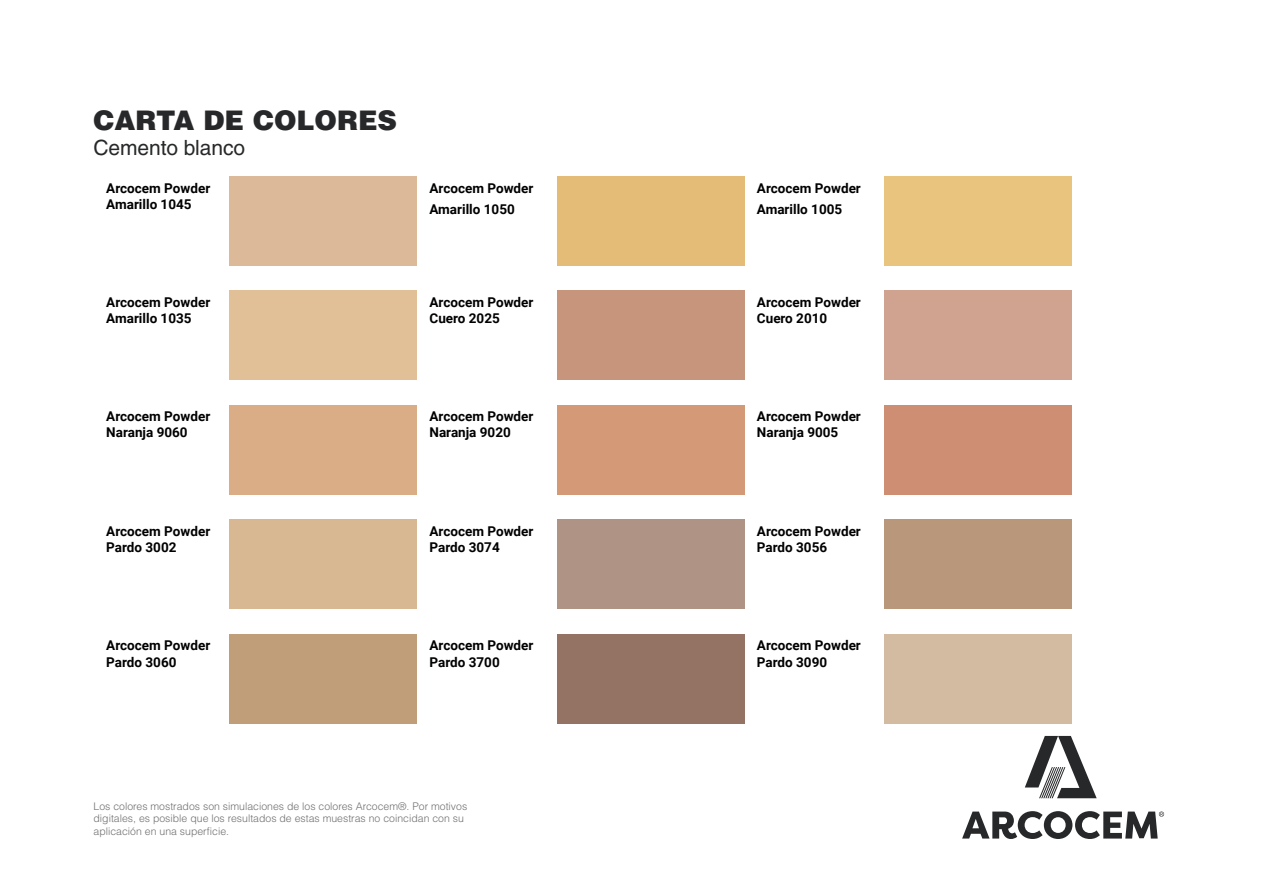
<style>
.page{position:relative;width:1263px;height:893px;background:#fff}
.page>*{position:absolute;margin:0;border:0;box-sizing:border-box;transform-origin:0 0}
.t1{font:900 27px "Helvetica LT Std";color:#27282a}
.t2{font:21px "Helvetica LT Std";color:#27282a}
.t3{font:700 13.5px/16.2px "Roboto";color:#000}
.t4{font:300 10.5px/12.6px "Helvetica LT Std";color:#707070}
</style>
<div class="page">
<svg style="left:1025px;top:736px;width:72px;height:62px"></svg>
<svg style="left:962px;top:811px;width:202px;height:28px"></svg>
<div style="left:230px;top:176px;width:187px;height:90px;background:#dcb999"></div>
<div style="left:557px;top:176px;width:187px;height:90px;background:#e5bc77"></div>
<div style="left:884px;top:176px;width:187px;height:90px;background:#e8c47f"></div>
<div style="left:230px;top:291px;width:187px;height:89px;background:#e1bf97"></div>
<div style="left:557px;top:291px;width:187px;height:89px;background:#c7957c"></div>
<div style="left:884px;top:291px;width:187px;height:89px;background:#cfa38f"></div>
<div style="left:230px;top:405px;width:187px;height:89px;background:#dbad86"></div>
<div style="left:557px;top:405px;width:187px;height:89px;background:#d49977"></div>
<div style="left:884px;top:405px;width:187px;height:89px;background:#cd8e74"></div>
<div style="left:230px;top:519px;width:187px;height:90px;background:#d7b892"></div>
<div style="left:557px;top:519px;width:187px;height:90px;background:#af9385"></div>
<div style="left:884px;top:519px;width:187px;height:90px;background:#b9977a"></div>
<div style="left:230px;top:634px;width:187px;height:90px;background:#bf9e79"></div>
<div style="left:557px;top:634px;width:187px;height:90px;background:#947264"></div>
<div style="left:884px;top:634px;width:187px;height:90px;background:#d3bba2"></div>
<h1 class="t1" style="left:94px;top:103px;width:305px">CARTA DE COLORES</h1>
<h2 class="t2" style="left:94px;top:136px;width:153px">Cemento blanco</h2>
<p class="t3" style="left:106px;top:179px;width:105px">Arcocem Powder<br>Amarillo 1045</p>
<p class="t3" style="left:429px;top:176px;width:105px;line-height:21.6px">Arcocem Powder<br>Amarillo 1050</p>
<p class="t3" style="left:757px;top:176px;width:105px;line-height:21.6px">Arcocem Powder<br>Amarillo 1005</p>
<p class="t3" style="left:106px;top:293px;width:105px">Arcocem Powder<br>Amarillo 1035</p>
<p class="t3" style="left:429px;top:293px;width:105px">Arcocem Powder<br>Cuero 2025</p>
<p class="t3" style="left:757px;top:293px;width:105px">Arcocem Powder<br>Cuero 2010</p>
<p class="t3" style="left:106px;top:408px;width:105px">Arcocem Powder<br>Naranja 9060</p>
<p class="t3" style="left:429px;top:408px;width:105px">Arcocem Powder<br>Naranja 9020</p>
<p class="t3" style="left:757px;top:408px;width:105px">Arcocem Powder<br>Naranja 9005</p>
<p class="t3" style="left:106px;top:522px;width:105px">Arcocem Powder<br>Pardo 3002</p>
<p class="t3" style="left:429px;top:522px;width:105px">Arcocem Powder<br>Pardo 3074</p>
<p class="t3" style="left:757px;top:522px;width:105px">Arcocem Powder<br>Pardo 3056</p>
<p class="t3" style="left:106px;top:637px;width:105px">Arcocem Powder<br>Pardo 3060</p>
<p class="t3" style="left:429px;top:637px;width:105px">Arcocem Powder<br>Pardo 3700</p>
<p class="t3" style="left:757px;top:637px;width:105px">Arcocem Powder<br>Pardo 3090</p>
<p class="t4" style="left:94px;top:800px;width:375px">Los colores mostrados son simulaciones de los colores Arcocem®. Por motivos digitales, es posible que los resultados de estas muestras no coincidan con su aplicación en una superficie.</p>
</div>
